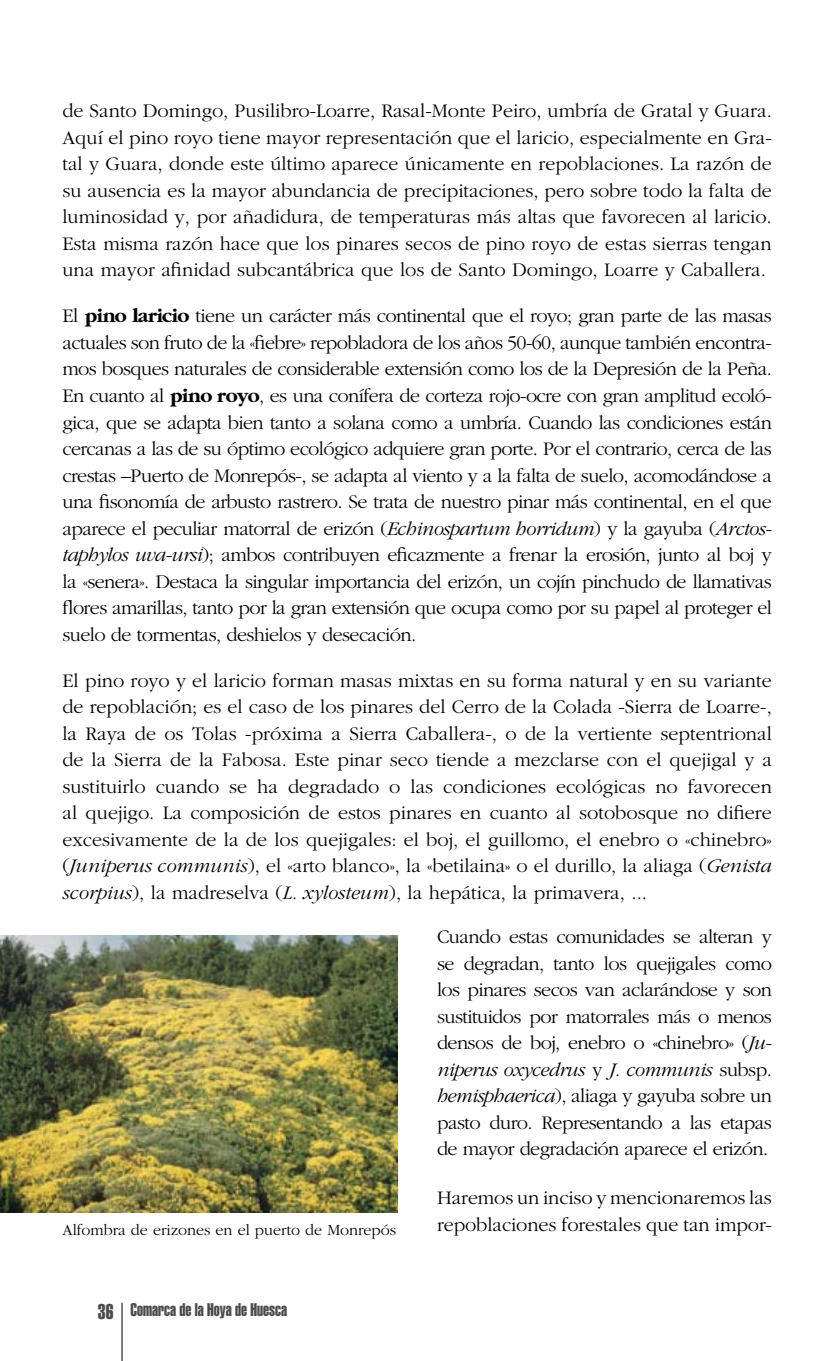
<style>
.page{position:relative;width:840px;height:1361px;background:#fff}
.page>*{position:absolute;margin:0;border:0;box-sizing:border-box;transform-origin:0 0}
.t1{font:300 20px/26.4px "Garamond";letter-spacing:-.005em;color:#000;text-align:justify}
.t2{font:18px "Helvetica Extra Compressed";color:#4b4b4d}
.t3{font:300 16px "Garamond";color:#000}
.s1{font-weight:700}
.s2{font-style:italic}
.s3{font-size:21px}
</style>
<div class="page">
<hr style="left:121px;top:1302px;width:1px;height:59px;background:#000">
<img style="left:0;top:935px;width:397px;height:277px">
<p class="t1" style="left:62px;top:98px;width:710px">de Santo Domingo, Pusilibro-Loarre, Rasal-Monte Peiro, umbría de Gratal y Guara.<br>Aquí el pino royo tiene mayor representación que el laricio, especialmente en Gra&shy;tal y Guara, donde este último aparece únicamente en repoblaciones. La razón de su ausencia es la mayor abundancia de precipitaciones, pero sobre todo la falta de luminosidad y, por añadidura, de temperaturas más altas que favorecen al laricio.<br>Esta misma razón hace que los pinares secos de pino royo de estas sierras tengan una mayor afinidad subcantábrica que los de Santo Domingo, Loarre y Caballera.</p>
<p class="t1" style="left:62px;top:303px;width:710px">El <span class="s1">pino laricio</span> tiene un carácter más continental que el royo; gran parte de las masas actuales son fruto de la «fiebre» repobladora de los años 50-60, aunque también encontra&shy;mos bosques naturales de considerable extensión como los de la Depresión de la Peña.<br>En cuanto al <span class="s1">pino royo</span>, es una conífera de corteza rojo-ocre con gran amplitud ecoló&shy;gica, que se adapta bien tanto a solana como a umbría. Cuando las condiciones están cercanas a las de su óptimo ecológico adquiere gran porte. Por el contrario, cerca de las crestas –Puerto de Monrepós-, se adapta al viento y a la falta de suelo, acomodándose a una fisonomía de arbusto rastrero. Se trata de nuestro pinar más continental, en el que aparece el peculiar matorral de erizón (<span class="s2">Echinospartum horridum</span>) y la gayuba (<span class="s2">Arctos&shy;taphylos uva-ursi</span>); ambos contribuyen eficazmente a frenar la erosión, junto al boj y la «senera». Destaca la singular importancia del erizón, un cojín pinchudo de llamativas flores amarillas, tanto por la gran extensión que ocupa como por su papel al proteger el suelo de tormentas, deshielos y desecación.</p>
<p class="t1" style="left:62px;top:668px;width:710px">El pino royo y el laricio forman masas mixtas en su forma natural y en su variante de repoblación; es el caso de los pinares del Cerro de la Colada -Sierra de Loarre-, la Raya de os Tolas -próxima a Sierra Caballera-, o de la vertiente septentrional de la Sierra de la Fabosa. Este pinar seco tiende a mezclarse con el quejigal y a sustituirlo cuando se ha degradado o las condiciones ecológicas no favorecen al quejigo. La composición de estos pinares en cuanto al sotobosque no difiere excesivamente de la de los quejigales: el boj, el guillomo, el enebro o «chinebro» (<span class="s2">Juniperus communis</span>), el «arto blanco», la «betilaina» o el durillo, la aliaga (<span class="s2">Genista scorpius</span>), la madreselva (<span class="s2">L. xylosteum</span>), la hepática, la primavera, ...</p>
<p class="t1" style="left:437px;top:924px;width:336px">Cuando estas comunidades se alteran y se degradan, tanto los quejigales como los pinares secos van aclarándose y son sustituidos por matorrales más o menos densos de boj, enebro o «chinebro» (<span class="s2">Ju&shy;niperus oxycedrus</span> y <span class="s2">J. communis</span> subsp. <span class="s2">hemisphaerica</span>), aliaga y gayuba sobre un pasto duro. Representando a las etapas de mayor degradación aparece el erizón.</p>
<p class="t1" style="left:437px;top:1185px;width:336px">Haremos un inciso y mencionaremos las</p>
<p class="t3" style="left:62px;top:1222px;width:335px">Alfombra de erizones en el puerto de Monrepós</p>
<p class="t1" style="left:437px;top:1211px;width:336px">repoblaciones forestales que tan impor-</p>
<p class="t2" style="left:98px;top:1299px;width:191px"><span class="s3">36</span> Comarca de la Hoya de Huesca</p>
</div>
